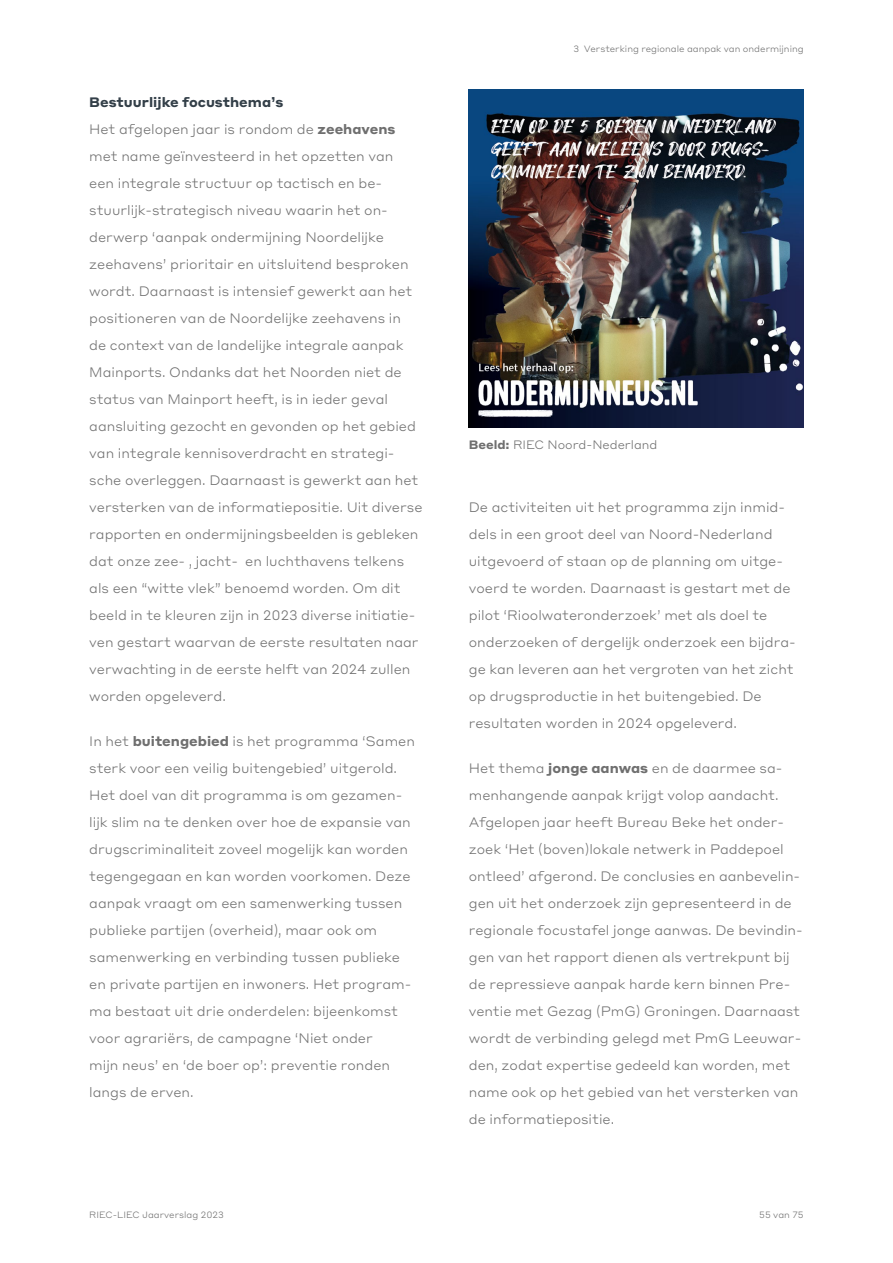
<style>
.page{position:relative;width:893px;height:1263px;background:#fff}
.page>*{position:absolute;margin:0;border:0;box-sizing:border-box;transform-origin:0 0}
.P_Body_Tekstgrijs{font:300 13.5px/27px "Styrene ALC";color:#6f6f6f}
.A_Container_Image{font:300 13.5px/27px "Styrene ALC";color:#6f6f6f}
.P_BodyKop_Blauwgrijs{font:700 13.5px "Styrene ALC";color:#333f48}
.t1{font:300 12px "Styrene ALC";color:#6f6f6f}
.t2{font:300 9px "Styrene ALC";color:#6f6f6f}
.t3{font:9px "Styrene ALC Light 3";color:#6f6f6f}
.s1{font-weight:700}
</style>
<div class="page">
<img style="left:469px;top:90px;width:335px;height:337px">
<p class="P_BodyKop_Blauwgrijs" style="left:89px;top:91px;width:196px">Bestuurlijke focusthema’s</p>
<p class="P_Body_Tekstgrijs" style="left:89px;top:115px;width:335px">Het afgelopen jaar is rondom de <span class="s1">zeehavens </span>met name geïnvesteerd in het opzetten van<br>een integrale structuur op tactisch en be&shy;stuurlijk-strategisch niveau waarin het on&shy;derwerp ‘aanpak ondermijning Noordelijke zeehavens’ prioritair en uitsluitend besproken wordt. Daarnaast is intensief gewerkt aan het positioneren van de Noordelijke zeehavens in<br>de context van de landelijke integrale aanpak Mainports. Ondanks dat het Noorden niet de status van Mainport heeft, is in ieder geval aansluiting gezocht en gevonden op het gebied van integrale kennisoverdracht en strategi&shy;sche overleggen. Daarnaast is gewerkt aan het versterken van de informatiepositie. Uit diverse rapporten en ondermijningsbeelden is gebleken dat onze zee- , jacht- en luchthavens telkens als een “witte vlek” benoemd worden. Om dit beeld in te kleuren zijn in 2023 diverse initiatie&shy;ven gestart waarvan de eerste resultaten naar verwachting in de eerste helft van 2024 zullen worden opgeleverd.</p>
<p class="P_Body_Tekstgrijs" style="left:89px;top:727px;width:327px">In het <span class="s1">buitengebied</span> is het programma ‘Samen sterk voor een veilig buitengebied’ uitgerold.<br>Het doel van dit programma is om gezamen&shy;lijk slim na te denken over hoe de expansie van drugscriminaliteit zoveel mogelijk kan worden tegengegaan en kan worden voorkomen. Deze aanpak vraagt om een samenwerking tussen publieke partijen (overheid), maar ook om samenwerking en verbinding tussen publieke en private partijen en inwoners. Het program&shy;ma bestaat uit drie onderdelen: bijeenkomst voor agrariërs, de campagne ‘Niet onder<br>mijn neus’ en ‘de boer op’: preventie ronden langs de erven.</p>
<p class="t2" style="left:574px;top:41px;width:232px">3 Versterking regionale aanpak van ondermijning</p>
<p class="t1" style="left:469px;top:435px;width:190px"><span class="s1">Beeld:</span> RIEC Noord-Nederland</p>
<p class="A_Container_Image" style="left:469px;top:493px;width:328px">De activiteiten uit het programma zijn inmid&shy;dels in een groot deel van Noord-Nederland uitgevoerd of staan op de planning om uitge&shy;voerd te worden. Daarnaast is gestart met de pilot ‘Rioolwateronderzoek’ met als doel te onderzoeken of dergelijk onderzoek een bijdra&shy;ge kan leveren aan het vergroten van het zicht op drugsproductie in het buitengebied. De resultaten worden in 2024 opgeleverd.</p>
<p class="P_Body_Tekstgrijs" style="left:469px;top:754px;width:335px">Het thema <span class="s1">jonge aanwas</span> en de daarmee sa&shy;menhangende aanpak krijgt volop aandacht.<br>Afgelopen jaar heeft Bureau Beke het onder&shy;zoek ‘Het (boven)lokale netwerk in Paddepoel ontleed’ afgerond. De conclusies en aanbevelin&shy;gen uit het onderzoek zijn gepresenteerd in de regionale focustafel jonge aanwas. De bevindin&shy;gen van het rapport dienen als vertrekpunt bij de repressieve aanpak harde kern binnen Pre&shy;ventie met Gezag (PmG) Groningen. Daarnaast wordt de verbinding gelegd met PmG Leeuwar&shy;den, zodat expertise gedeeld kan worden, met name ook op het gebied van het versterken van de informatiepositie.</p>
<p class="t3" style="left:89px;top:1207px;width:136px">RIEC-LIEC Jaarverslag 2023</p>
<p class="t2" style="left:759px;top:1207px;width:46px">55 van 75</p>
</div>
